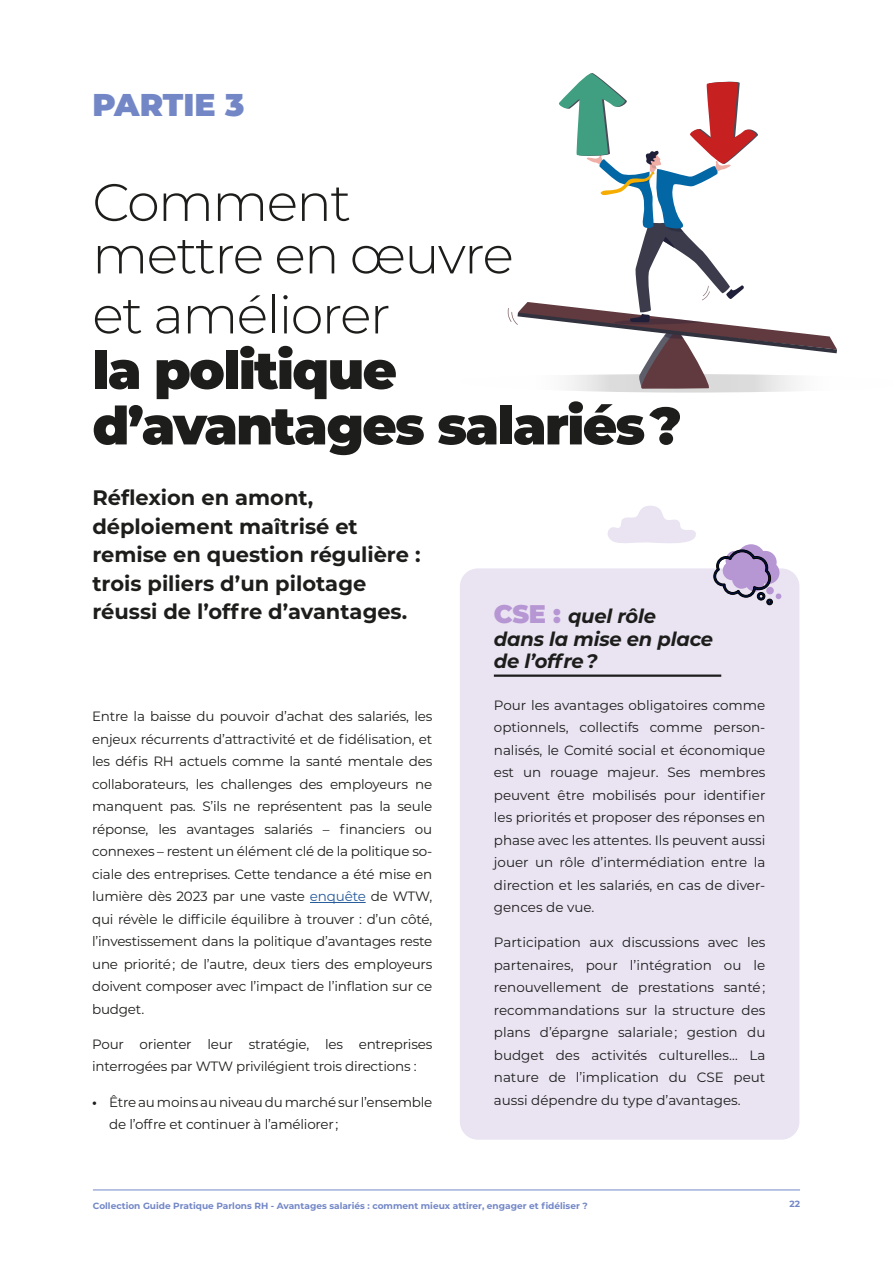
<style>
.page{position:relative;width:893px;height:1263px;background:#fff}
.page>*{position:absolute;margin:0;border:0;box-sizing:border-box;transform-origin:0 0}
.t1{font:300 52.5px/52.5px "Montserrat";letter-spacing:-.03em;color:#1d1d1b}
.t2{font:900 52.5px/55.5px "Montserrat";letter-spacing:-.03em;color:#1d1d1b}
.t3{font:900 31.5px "Montserrat";color:#7387c7}
.t4{font:700 21px/28.5px "Montserrat";color:#1d1d1b}
.t5{font:italic 700 19.5px/22.5px "Montserrat";letter-spacing:-.01em;color:#1d1d1b}
.t6{font:13.5px/22.5px "Montserrat";letter-spacing:-.015em;color:#1d1d1b;text-align:justify}
.t7{font:700 9px "Montserrat";color:#7387c7}
.s1{color:#275b9b}
.s2{font-weight:700}
.s3{font-weight:900;font-style:normal;font-size:25.5px;color:#b696d3}
</style>
<div class="page">
<svg style="left:507px;top:73px;width:330px;height:320px"></svg>
<hr style="left:93px;top:1189px;width:707px;height:1px;background:#7387c7">
<hr style="left:310px;top:902px;width:56px;height:1px;background:#275b9b">
<svg style="left:607px;top:506px;width:89px;height:37px"></svg>
<div style="left:460px;top:568px;width:339px;height:572px;background:#e9e3f2;border-radius:18px"></div>
<hr style="left:494px;top:674px;width:227px;height:3px;background:#1d1d1b">
<svg style="left:713px;top:544px;width:68px;height:61px"></svg>
<h2 class="t3" style="left:92px;top:81px;width:154px">PARTIE 3</h2>
<h1 class="t1" style="left:92px;top:174px;width:423px">Comment mettre en œuvre</h1>
<h1 class="t1" style="left:92px;top:287px;width:300px">et améliorer</h1>
<h1 class="t2" style="left:92px;top:339px;width:591px">la politique d’avantages salariés ?</h1>
<h3 class="t4" style="left:92px;top:482px;width:330px">Réflexion en amont, déploiement maîtrisé et remise en question régulière : trois piliers d’un pilotage réussi de l’offre d’avantages.</h3>
<p class="t6" style="left:92px;top:705px;width:342px">Entre la baisse du pouvoir d’achat des salariés, les enjeux récurrents d’attractivité et de fidélisation, et les défis RH actuels comme la santé mentale des collaborateurs, les challenges des employeurs ne manquent pas. S’ils ne représentent pas la seule réponse, les avantages salariés – financiers ou connexes – restent un élément clé de la politique so&shy;ciale des entreprises. Cette tendance a été mise en lumière dès 2023 par une vaste <span class="s1">enquête</span> de WTW, qui révèle le difficile équilibre à trouver : d’un côté, l’investissement dans la politique d’avantages reste une priorité ; de l’autre, deux tiers des employeurs doivent composer avec l’impact de l’inflation sur ce budget.</p>
<p class="t6" style="left:92px;top:1032px;width:342px">Pour orienter leur stratégie, les entreprises interrogées par WTW privilégient trois directions :</p>
<p class="t6" style="left:109px;top:1090px;width:325px;text-indent:-17px"><span class="s2">•</span> Être au moins au niveau du marché sur l’ensemble de l’offre et continuer à l’améliorer ;</p>
<h3 class="t5" style="left:494px;top:604px;width:221px"><span class="s3">CSE :</span> quel rôle<br>dans la mise en place de l’offre ?</h3>
<p class="t6" style="left:494px;top:693px;width:273px">Pour les avantages obligatoires comme optionnels, collectifs comme person&shy;nalisés, le Comité social et économique est un rouage majeur. Ses membres peuvent être mobilisés pour identifier les priorités et proposer des réponses en phase avec les attentes. Ils peuvent aussi jouer un rôle d’intermédiation entre la direction et les salariés, en cas de diver&shy;gences de vue.</p>
<p class="t6" style="left:494px;top:931px;width:273px">Participation aux discussions avec les partenaires, pour l’intégration ou le renouvellement de prestations santé ; recommandations sur la structure des plans d’épargne salariale ; gestion du budget des activités culturelles… La nature de l’implication du CSE peut aussi dépendre du type d’avantages.</p>
<p class="t7" style="left:93px;top:1200px;width:496px">Collection Guide Pratique Parlons RH - Avantages salariés : comment mieux attirer, engager et fidéliser ?</p>
<p class="t7" style="left:789px;top:1197px;width:12px">22</p>
</div>
